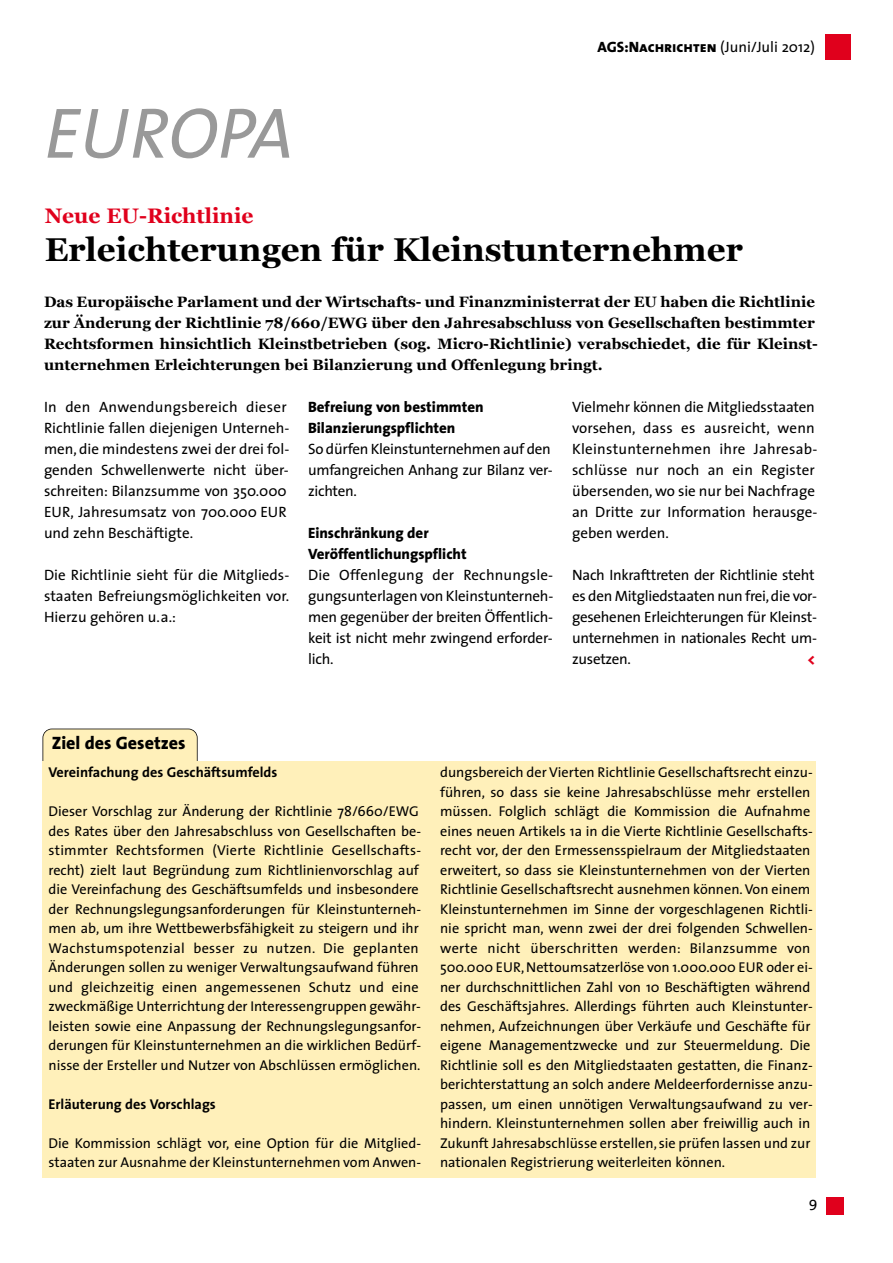
<style>
.page{position:relative;width:893px;height:1263px;background:#fff}
.page>*{position:absolute;margin:0;border:0;box-sizing:border-box;transform-origin:0 0}
.t1{font:italic 72px "The Sans";color:#999}
.t2{font:700 33px "Georgia";color:#000}
.t3{font:700 21px "Georgia";color:#e0001c}
.t4{font:800 18px "The Sans";color:#000}
.t5{font:15px/21px "The Sans";color:#000;text-align:justify}
.t6{font:700 15px/21px "Georgia";color:#000}
.t7{font:15px/21px "The Sans";letter-spacing:-.02em;color:#000}
.t8{font:800 15px/21px "The Sans";color:#000}
.t9{font:15px "SPD2002 The Sans";color:#000}
.t10{font:800 15px "The Sans";color:#e0001c}
.t11{font:14.25px/19.5px "The Sans";color:#000}
.t12{font:700 14.25px "The Sans";color:#000}
.s1{font-weight:800}
.s2{font-family:"The Sans Extra Bold Caps"}
</style>
<div class="page">
<div style="left:825px;top:34px;width:25px;height:26px;background:#e0001c"></div>
<div style="left:827px;top:1197px;width:17px;height:17px;background:#e0001c"></div>
<div style="left:43px;top:729px;width:154px;height:47px;background:#fff0ba;border-radius:9px"></div>
<div style="left:43px;top:729px;width:155px;height:47px;border:2px solid #000;border-radius:9px"></div>
<div style="left:43px;top:761px;width:773px;height:416px;background:#fff0ba"></div>
<h1 class="t1" style="left:45px;top:105px;width:250px">EUROPA</h1>
<p class="t5" style="left:598px;top:38px;width:219px"><span class="s1">AGS:</span><span class="s2">Nachrichten</span> (Juni/Juli 2012)</p>
<h3 class="t3" style="left:45px;top:204px;width:210px">Neue EU-Richtlinie</h3>
<h2 class="t2" style="left:45px;top:231px;width:700px">Erleichterungen für Kleinstunternehmer</h2>
<p class="t6" style="left:44px;top:291px;width:775px">Das Europäische Parlament und der Wirtschafts- und Finanzministerrat der EU haben die Richtlinie zur Änderung der Richtlinie 78/660/EWG über den Jahresabschluss von Gesellschaften bestimmter Rechtsformen hinsichtlich Kleinstbetrieben (sog. Micro-Richtlinie) verabschiedet, die für Kleinst&shy;unternehmen Erleichterungen bei Bilanzierung und Offenlegung bringt.</p>
<p class="t5" style="left:44px;top:398px;width:247px;text-align:left">In den Anwendungsbereich dieser Richtlinie fallen diejenigen Unterneh&shy;men, die mindestens zwei der drei fol&shy;genden Schwellenwerte nicht über&shy;schreiten: Bilanzsumme von 350.000<br>EUR, Jahresumsatz von 700.000 EUR und zehn Beschäftigte.</p>
<p class="t5" style="left:44px;top:566px;width:247px">Die Richtlinie sieht für die Mitglieds&shy;staaten Befreiungsmöglichkeiten vor.<br>Hierzu gehören u.a.:</p>
<p class="t8" style="left:308px;top:398px;width:177px">Befreiung von bestimmten<br>Bilanzierungspflichten</p>
<p class="t5" style="left:308px;top:440px;width:246px">So dürfen Kleinstunternehmen auf den umfangreichen Anhang zur Bilanz ver&shy;zichten.</p>
<p class="t8" style="left:308px;top:524px;width:160px">Einschränkung der<br>Veröffentlichungspflicht</p>
<p class="t5" style="left:308px;top:566px;width:247px">Die Offenlegung der Rechnungsle&shy;gungsunterlagen von Kleinstunterneh&shy;men gegenüber der breiten Öffentlich&shy;keit ist nicht mehr zwingend erforder&shy;lich.</p>
<p class="t5" style="left:572px;top:398px;width:247px;text-align:left">Vielmehr können die Mitgliedsstaaten vorsehen, dass es ausreicht, wenn<br>Kleinstunternehmen ihre Jahresab&shy;schlüsse nur noch an ein Register übersenden,wo sie nur bei Nachfrage an Dritte zur Information herausge&shy;geben werden.</p>
<p class="t7" style="left:572px;top:566px;width:246px">Nach Inkrafttreten der Richtlinie steht es den Mitgliedstaaten nun frei,die vor&shy;gesehenen Erleichterungen für Kleinst&shy;unternehmen in nationales Recht um&shy;zusetzen.</p>
<p class="t10" style="left:807px;top:653px;width:9px">&lt;</p>
<p class="t4" style="left:52px;top:735px;width:135px">Ziel des Gesetzes</p>
<p class="t12" style="left:49px;top:767px;width:230px">Vereinfachung des Geschäftsumfelds</p>
<p class="t11" style="left:48px;top:803px;width:374px">Dieser Vorschlag zur Änderung der Richtlinie 78/660/EWG des Rates über den Jahresabschluss von Gesellschaften be&shy;stimmter Rechtsformen (Vierte Richtlinie Gesellschafts&shy;recht) zielt laut Begründung zum Richtlinienvorschlag auf die Vereinfachung des Geschäftsumfelds und insbesondere der Rechnungslegungsanforderungen für Kleinstunterneh&shy;men ab, um ihre Wettbewerbsfähigkeit zu steigern und ihr Wachstumspotenzial besser zu nutzen. Die geplanten Änderungen sollen zu weniger Verwaltungsaufwand führen und gleichzeitig einen angemessenen Schutz und eine zweckmäßige Unterrichtung der Interessengruppen gewähr&shy;leisten sowie eine Anpassung der Rechnungslegungsanfor&shy;derungen für Kleinstunternehmen an die wirklichen Bedürf&shy;nisse der Ersteller und Nutzer von Abschlüssen ermöglichen.</p>
<p class="t12" style="left:49px;top:1098px;width:169px">Erläuterung des Vorschlags</p>
<p class="t11" style="left:48px;top:1135px;width:374px">Die Kommission schlägt vor, eine Option für die Mitglied&shy;staaten zur Ausnahme der Kleinstunternehmen vom Anwen-</p>
<p class="t11" style="left:440px;top:764px;width:374px">dungsbereich der Vierten Richtlinie Gesellschaftsrecht einzu&shy;führen, so dass sie keine Jahresabschlüsse mehr erstellen müssen. Folglich schlägt die Kommission die Aufnahme eines neuen Artikels 1a in die Vierte Richtlinie Gesellschafts&shy;recht vor, der den Ermessensspielraum der Mitgliedstaaten erweitert, so dass sie Kleinstunternehmen von der Vierten Richtlinie Gesellschaftsrecht ausnehmen können.Von einem Kleinstunternehmen im Sinne der vorgeschlagenen Richtli&shy;nie spricht man, wenn zwei der drei folgenden Schwellen&shy;werte nicht überschritten werden: Bilanzsumme von 500.000 EUR, Nettoumsatzerlöse von 1.000.000 EUR oder ei&shy;ner durchschnittlichen Zahl von 10 Beschäftigten während des Geschäftsjahres. Allerdings führten auch Kleinstunter&shy;nehmen, Aufzeichnungen über Verkäufe und Geschäfte für eigene Managementzwecke und zur Steuermeldung. Die Richtlinie soll es den Mitgliedstaaten gestatten, die Finanz&shy;berichterstattung an solch andere Meldeerfordernisse anzu&shy;passen, um einen unnötigen Verwaltungsaufwand zu ver&shy;hindern. Kleinstunternehmen sollen aber freiwillig auch in Zukunft Jahresabschlüsse erstellen, sie prüfen lassen und zur nationalen Registrierung weiterleiten können.</p>
<p class="t9" style="left:809px;top:1197px;width:10px">9</p>
</div>
